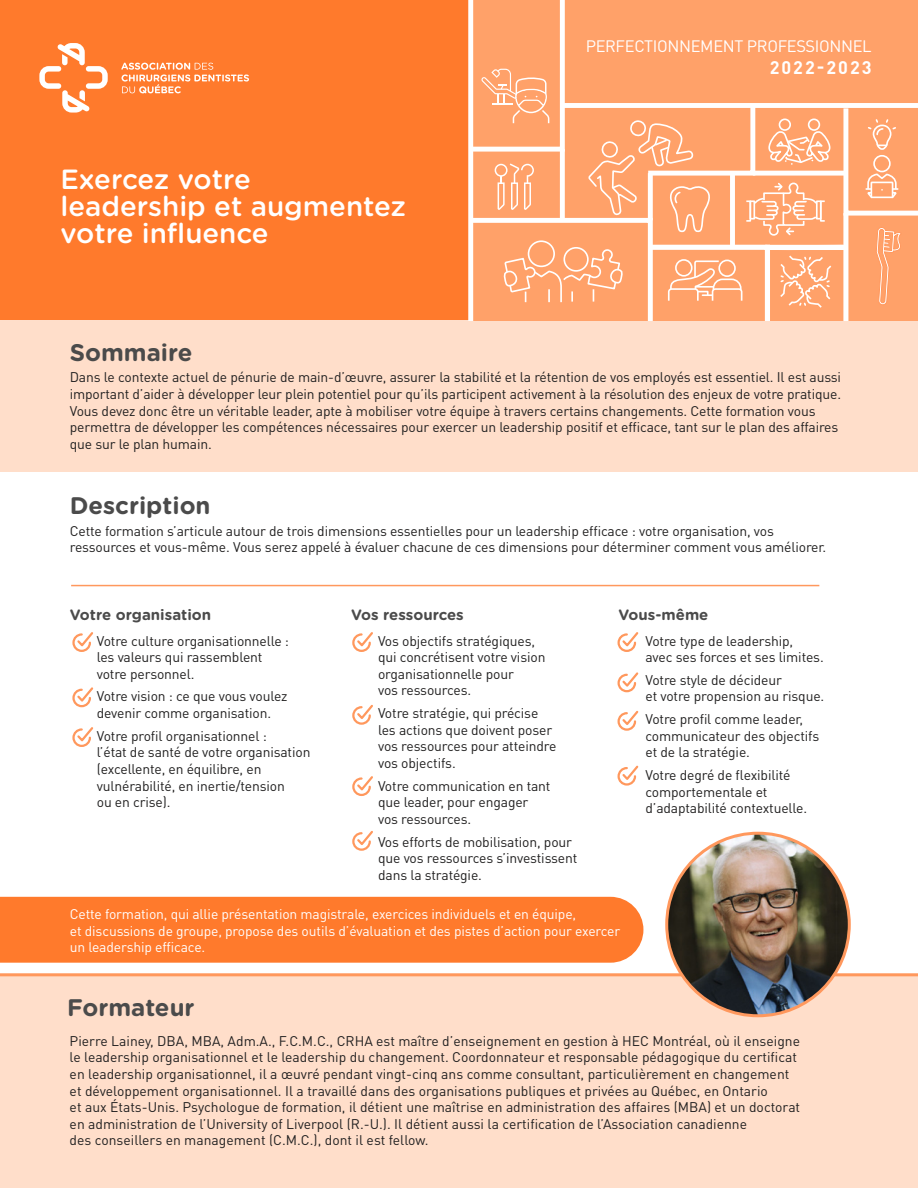
<style>
.page{position:relative;width:918px;height:1188px;background:#fff}
.page>*{position:absolute;margin:0;border:0;box-sizing:border-box;transform-origin:0 0}
.t1{font:500 27.75px/27.3px "Gotham Rounded";color:#fff}
.t2{font:700 24px "Gotham Rounded";color:#4b4b4b}
.t3{font:700 18px "DINOT";letter-spacing:.11em;color:#fff}
.t4{font:16.35px "DINOT";letter-spacing:-.02em;color:#fff}
.t5{font:700 15px "Gotham Rounded";color:#4b4b4b}
.t6{font:13.8px/16.6px "DINOT";letter-spacing:-.01em;color:#212020}
.t7{font:13.8px/16.6px "DINOT";letter-spacing:-.01em;color:#fff}
</style>
<div class="page">
<div style="left:0;top:897px;width:643px;height:66px;background:#ff7a2c"></div>
<div style="left:0;top:973px;width:918px;height:215px;background:#ffdeca"></div>
<div style="left:0;top:285px;width:918px;height:187px;background:#ffdeca"></div>
<svg style="left:72px;top:632px;width:22px;height:20px"></svg>
<svg style="left:72px;top:687px;width:22px;height:21px"></svg>
<svg style="left:72px;top:727px;width:22px;height:20px"></svg>
<hr style="left:71px;top:585px;width:748px;height:1px;background:#ff985d">
<img style="left:679px;top:833px;width:158px;height:183px">
<img style="left:667px;top:874px;width:15px;height:101px">
<img style="left:836px;top:877px;width:13px;height:95px">
<div style="left:0;top:0;width:918px;height:320px;background:#ff7a2c"></div>
<svg style="left:39px;top:43px;width:69px;height:70px"></svg>
<svg style="left:121px;top:63px;width:128px;height:30px"></svg>
<svg style="left:468px;top:0;width:450px;height:320px;background:#ffae7f"></svg>
<svg style="left:617px;top:632px;width:22px;height:20px"></svg>
<svg style="left:617px;top:710px;width:22px;height:21px"></svg>
<svg style="left:617px;top:765px;width:22px;height:21px"></svg>
<svg style="left:617px;top:672px;width:22px;height:21px"></svg>
<svg style="left:352px;top:632px;width:21px;height:20px"></svg>
<svg style="left:352px;top:704px;width:21px;height:21px"></svg>
<svg style="left:352px;top:776px;width:21px;height:20px"></svg>
<svg style="left:352px;top:831px;width:21px;height:20px"></svg>
<h1 class="t1" style="left:60px;top:164px;width:347px">Exercez votre<br>leadership et augmentez votre influence</h1>
<p class="t4" style="left:586px;top:35px;width:287px">PERFECTIONNEMENT PROFESSIONNEL</p>
<h3 class="t3" style="left:770px;top:55px;width:103px">2022-2023</h3>
<h2 class="t2" style="left:70px;top:335px;width:124px">Sommaire</h2>
<p class="t6" style="left:70px;top:368px;width:773px">Dans le contexte actuel de pénurie de main-d’œuvre, assurer la stabilité et la rétention de vos employés est essentiel. Il est aussi important d’aider à développer leur plein potentiel pour qu’ils participent activement à la résolution des enjeux de votre pratique.<br>Vous devez donc être un véritable leader, apte à mobiliser votre équipe à travers certains changements. Cette formation vous permettra de développer les compétences nécessaires pour exercer un leadership positif et efficace, tant sur le plan des affaires que sur le plan humain.</p>
<h2 class="t2" style="left:70px;top:488px;width:142px">Description</h2>
<p class="t6" style="left:70px;top:522px;width:758px">Cette formation s’articule autour de trois dimensions essentielles pour un leadership efficace : votre organisation, vos ressources et vous-même. Vous serez appelé à évaluer chacune de ces dimensions pour déterminer comment vous améliorer.</p>
<p class="t5" style="left:70px;top:604px;width:143px">Votre organisation</p>
<p class="t6" style="left:97px;top:632px;width:194px">Votre culture organisationnelle : les valeurs qui rassemblent votre personnel.</p>
<p class="t6" style="left:97px;top:688px;width:192px">Votre vision : ce que vous voulez devenir comme organisation.</p>
<p class="t6" style="left:97px;top:727px;width:215px">Votre profil organisationnel :<br>l’état de santé de votre organisation (excellente, en équilibre, en vulnérabilité, en inertie/tension<br>ou en crise).</p>
<p class="t5" style="left:351px;top:604px;width:114px">Vos ressources</p>
<p class="t6" style="left:378px;top:632px;width:169px">Vos objectifs stratégiques, qui concrétisent votre vision organisationnelle pour<br>vos ressources.</p>
<p class="t6" style="left:378px;top:704px;width:180px">Votre stratégie, qui précise les actions que doivent poser vos ressources pour atteindre vos objectifs.</p>
<p class="t6" style="left:378px;top:777px;width:174px">Votre communication en tant que leader, pour engager vos ressources.</p>
<p class="t6" style="left:378px;top:833px;width:201px">Vos efforts de mobilisation, pour que vos ressources s’investissent dans la stratégie.</p>
<p class="t5" style="left:618px;top:604px;width:91px">Vous-même</p>
<p class="t6" style="left:645px;top:632px;width:180px">Votre type de leadership, avec ses forces et ses limites.</p>
<p class="t6" style="left:645px;top:671px;width:180px">Votre style de décideur<br>et votre propension au risque.</p>
<p class="t6" style="left:645px;top:710px;width:175px">Votre profil comme leader, communicateur des objectifs et de la stratégie.</p>
<p class="t6" style="left:645px;top:766px;width:163px">Votre degré de flexibilité comportementale et d’adaptabilité contextuelle.</p>
<p class="t7" style="left:70px;top:905px;width:552px">Cette formation, qui allie présentation magistrale, exercices individuels et en équipe,<br>et discussions de groupe, propose des outils d’évaluation et des pistes d’action pour exercer un leadership efficace.</p>
<h2 class="t2" style="left:67px;top:990px;width:129px">Formateur</h2>
<p class="t6" style="left:70px;top:1032px;width:732px">Pierre Lainey, DBA, MBA, Adm.A., F.C.M.C., CRHA est maître d’enseignement en gestion à HEC Montréal, où il enseigne le leadership organisationnel et le leadership du changement. Coordonnateur et responsable pédagogique du certificat en leadership organisationnel, il a œuvré pendant vingt-cinq ans comme consultant, particulièrement en changement et développement organisationnel. Il a travaillé dans des organisations publiques et privées au Québec, en Ontario<br>et aux États-Unis. Psychologue de formation, il détient une maîtrise en administration des affaires (MBA) et un doctorat en administration de l’University of Liverpool (R.-U.). Il détient aussi la certification de l’Association canadienne<br>des conseillers en management (C.M.C.), dont il est fellow.</p>
</div>
